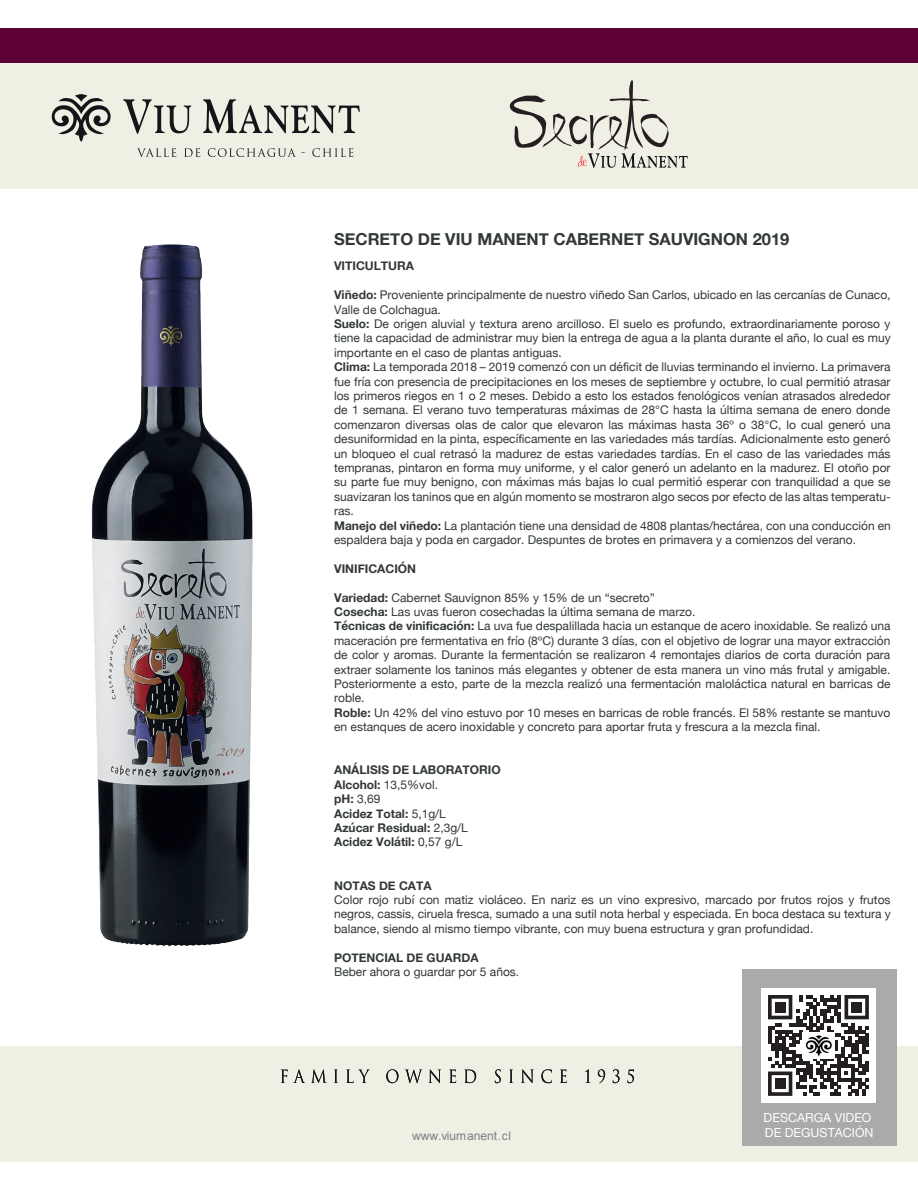
<style>
.page{position:relative;width:918px;height:1188px;background:#fff}
.page>*{position:absolute;margin:0;border:0;box-sizing:border-box;transform-origin:0 0}
.t1{font:700 16.5px "Helvetica Neue";color:#323738}
.t2{font:12.45px/15px "Helvetica Neue";color:#fff}
.t3{font:12px/14.4px "Helvetica Neue";color:#323738}
.t4{font:700 12px/14.4px "Helvetica Neue";color:#323738}
.t5{font:12px "Arial";color:#7c7f84}
.s1{font-weight:700}
.s2{font-weight:400}
</style>
<div class="page">
<img style="left:91px;top:244px;width:162px;height:703px">
<div style="left:0;top:28px;width:918px;height:36px;background:#5e0136"></div>
<div style="left:0;top:64px;width:918px;height:125px;background:#f0efe4"></div>
<div style="left:0;top:1046px;width:918px;height:115px;background:#f0efe4"></div>
<svg style="left:51px;top:94px;width:60px;height:48px"></svg>
<svg style="left:123px;top:99px;width:68px;height:35px"></svg>
<svg style="left:203px;top:99px;width:157px;height:34px"></svg>
<svg style="left:137px;top:148px;width:39px;height:9px"></svg>
<svg style="left:184px;top:148px;width:16px;height:9px"></svg>
<svg style="left:208px;top:148px;width:88px;height:9px"></svg>
<svg style="left:312px;top:148px;width:41px;height:9px"></svg>
<svg style="left:281px;top:1069px;width:24px;height:14px"></svg>
<svg style="left:311px;top:1069px;width:16px;height:14px"></svg>
<svg style="left:334px;top:1070px;width:4px;height:13px"></svg>
<svg style="left:346px;top:1070px;width:23px;height:13px"></svg>
<svg style="left:386px;top:1069px;width:12px;height:14px"></svg>
<svg style="left:405px;top:1070px;width:17px;height:13px"></svg>
<svg style="left:429px;top:1069px;width:12px;height:14px"></svg>
<svg style="left:449px;top:1069px;width:7px;height:14px"></svg>
<svg style="left:464px;top:1069px;width:12px;height:14px"></svg>
<svg style="left:495px;top:1069px;width:6px;height:14px"></svg>
<svg style="left:509px;top:1070px;width:4px;height:13px"></svg>
<svg style="left:521px;top:1069px;width:13px;height:14px"></svg>
<svg style="left:541px;top:1069px;width:11px;height:14px"></svg>
<svg style="left:560px;top:1069px;width:7px;height:14px"></svg>
<svg style="left:585px;top:1069px;width:5px;height:14px"></svg>
<svg style="left:598px;top:1069px;width:7px;height:14px"></svg>
<svg style="left:613px;top:1069px;width:7px;height:14px"></svg>
<svg style="left:628px;top:1070px;width:6px;height:13px"></svg>
<svg style="left:509px;top:80px;width:179px;height:88px"></svg>
<div style="left:742px;top:969px;width:155px;height:177px;background:#aba9aa"></div>
<div style="left:761px;top:988px;width:115px;height:115px;background:#fff"></div>
<svg style="left:768px;top:995px;width:101px;height:101px"></svg>
<div style="left:775px;top:1002px;width:10px;height:10px;background:#231f20"></div>
<div style="left:851px;top:1002px;width:11px;height:10px;background:#231f20"></div>
<div style="left:775px;top:1078px;width:10px;height:11px;background:#231f20"></div>
<img style="left:803px;top:1032px;width:31px;height:27px">
<h1 class="t1" style="left:334px;top:226px;width:457px">SECRETO DE VIU MANENT CABERNET SAUVIGNON 2019</h1>
<p class="t4" style="left:334px;top:259px;width:81px">VITICULTURA</p>
<p class="t3" style="left:334px;top:288px;width:558px"><span class="s1">Viñedo:</span> Proveniente principalmente de nuestro viñedo San Carlos, ubicado en las cercanías de Cunaco, Valle de Colchagua.<br><span class="s1">Suelo:</span> De origen aluvial y textura areno arcilloso. El suelo es profundo, extraordinariamente poroso y tiene la capacidad de administrar muy bien la entrega de agua a la planta durante el año, lo cual es muy importante en el caso de plantas antiguas.<br><span class="s1">Clima:</span> La temporada 2018 – 2019 comenzó con un déficit de lluvias terminando el invierno. La primavera fue fría con presencia de precipitaciones en los meses de septiembre y octubre, lo cual permitió atrasar los primeros riegos en 1 o 2 meses. Debido a esto los estados fenológicos venían atrasados alrededor de 1 semana. El verano tuvo temperaturas máximas de 28°C hasta la última semana de enero donde comenzaron diversas olas de calor que elevaron las máximas hasta 36º o 38°C, lo cual generó una desuniformidad en la pinta, específicamente en las variedades más tardías. Adicionalmente esto generó un bloqueo el cual retrasó la madurez de estas variedades tardías. En el caso de las variedades más tempranas, pintaron en forma muy uniforme, y el calor generó un adelanto en la madurez. El otoño por su parte fue muy benigno, con máximas más bajas lo cual permitió esperar con tranquilidad a que se suavizaran los taninos que en algún momento se mostraron algo secos por efecto de las altas temperatu&shy;ras.<br><span class="s1">Manejo del viñedo:</span> La plantación tiene una densidad de 4808 plantas/hectárea, con una conducción en espaldera baja y poda en cargador. Despuntes de brotes en primavera y a comienzos del verano.</p>
<p class="t4" style="left:334px;top:562px;width:83px">VINIFICACIÓN</p>
<p class="t3" style="left:334px;top:591px;width:558px"><span class="s1">Variedad:</span> Cabernet Sauvignon 85% y 15% de un “secreto”<br><span class="s1">Cosecha:</span> Las uvas fueron cosechadas la última semana de marzo.<br><span class="s1">Técnicas de vinificación:</span> La uva fue despalillada hacia un estanque de acero inoxidable. Se realizó una maceración pre fermentativa en frío (8ºC) durante 3 días, con el objetivo de lograr una mayor extracción de color y aromas. Durante la fermentación se realizaron 4 remontajes diarios de corta duración para extraer solamente los taninos más elegantes y obtener de esta manera un vino más frutal y amigable.<br>Posteriormente a esto, parte de la mezcla realizó una fermentación maloláctica natural en barricas de roble.<br><span class="s1">Roble:</span> Un 42% del vino estuvo por 10 meses en barricas de roble francés. El 58% restante se mantuvo en estanques de acero inoxidable y concreto para aportar fruta y frescura a la mezcla final.</p>
<p class="t4" style="left:334px;top:763px;width:168px">ANÁLISIS DE LABORATORIO<br>Alcohol: <span class="s2">13,5%vol.<br></span>pH: <span class="s2">3,69<br></span>Acidez Total: <span class="s2">5,1g/L<br></span>Azúcar Residual: <span class="s2">2,3g/L<br></span>Acidez Volátil: <span class="s2">0,57 g/L</span></p>
<p class="t4" style="left:334px;top:878px;width:99px">NOTAS DE CATA</p>
<p class="t3" style="left:334px;top:893px;width:558px;text-align:justify">Color rojo rubí con matiz violáceo. En nariz es un vino expresivo, marcado por frutos rojos y frutos negros, cassis, ciruela fresca, sumado a una sutil nota herbal y especiada. En boca destaca su textura y balance, siendo al mismo tiempo vibrante, con muy buena estructura y gran profundidad.</p>
<p class="t4" style="left:334px;top:950px;width:146px">POTENCIAL DE GUARDA</p>
<p class="t3" style="left:334px;top:965px;width:187px">Beber ahora o guardar por 5 años.</p>
<p class="t5" style="left:412px;top:1128px;width:101px">www.viumanent.cl</p>
<p class="t2" style="left:764px;top:1111px;width:112px">DESCARGA VIDEO<br>DE DEGUSTACIÓN</p>
</div>
